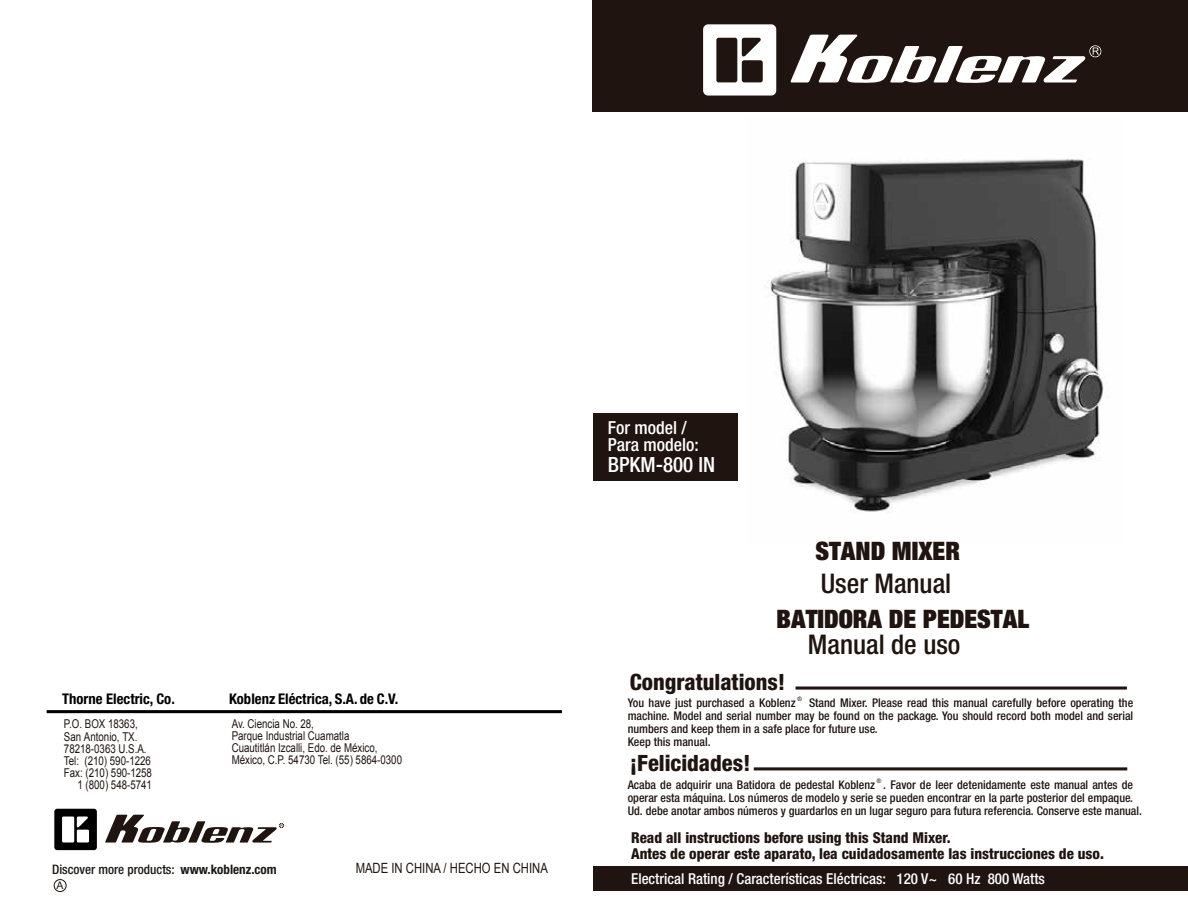
<style>
.page{position:relative;width:1188px;height:918px;background:#fff}
.page>*{position:absolute;margin:0;border:0;box-sizing:border-box;transform-origin:0 0}
.t1{font:500 condensed 27.15px "Helvetica Neue LT Std";color:#1f1410}
.t2{font:900 condensed 25.5px "Helvetica Neue LT Std";color:#1f1410}
.t3{font:800 condensed 22.5px "Helvetica Neue LT Std";color:#1f1410}
.t4{font:500 condensed 21px "Helvetica Neue LT Std";color:#fff}
.t5{font:500 condensed 18px/16.5px "Helvetica Neue LT Std";color:#fff}
.t6{font:800 condensed 15px/16.5px "Helvetica Neue LT Std";color:#1f1410}
.t7{font:500 condensed 15px "Helvetica Neue LT Std";color:#fff}
.t8{font:700 condensed 14.7px "Helvetica Neue LT Std";color:#000}
.t9{font:14.1px "Arial";color:#1f1410;scale:.8 1}
.t10{font:500 condensed 13.05px "Helvetica Neue LT Std";color:#1c1916}
.t11{font:12.15px/12.1px "Arial";color:#1f1410;scale:.8 1}
.t12{font:500 condensed 12px/13.2px "Helvetica Neue LT Std";color:#1f1410}
.t13{font:10.5px "Arial";color:#1f1410}
.t14{font:6px "Arial";color:#1f1410}
.s1{font-weight:700}
</style>
<div class="page">
<img style="left:770px;top:159px;width:334px;height:353px">
<div style="left:594px;top:866px;width:594px;height:24px;background:#1f1410"></div>
<div style="left:594px;top:414px;width:144px;height:67px;background:#1f1410"></div>
<div style="left:592px;top:0;width:596px;height:112px;background:#1f1410"></div>
<svg style="left:703px;top:24px;width:73px;height:72px"></svg>
<svg style="left:790px;top:35px;width:311px;height:48px"></svg>
<hr style="left:796px;top:687px;width:331px;height:3px;background:#1f1410">
<hr style="left:754px;top:767px;width:373px;height:3px;background:#1f1410">
<svg style="left:54px;top:809px;width:43px;height:41px"></svg>
<svg style="left:105px;top:815px;width:179px;height:28px"></svg>
<hr style="left:47px;top:710px;width:515px;height:3px;background:#000">
<div style="left:54px;top:879px;width:12px;height:13px;border:1px solid #1f1410;border-radius:50%"></div>
<p class="t8" style="left:62px;top:690px;width:114px">Thorne Electric, Co.</p>
<p class="t8" style="left:229px;top:690px;width:171px">Koblenz Eléctrica, S.A. de C.V.</p>
<p class="t11" style="left:64px;top:718px;width:94px">P.O. BOX 18363,</p>
<p class="t11" style="left:64px;top:730px;width:93px">San Antonio, TX.</p>
<p class="t11" style="left:64px;top:743px;width:105px">78218-0363 U.S.A.</p>
<p class="t11" style="left:64px;top:755px;width:110px">Tel: (210) 590-1226</p>
<p class="t11" style="left:64px;top:767px;width:112px">Fax: (210) 590-1258</p>
<p class="t11" style="left:77px;top:779px;width:95px">1 (800) 548-5741</p>
<p class="t11" style="left:232px;top:718px;width:215px">Av. Ciencia No. 28,<br>Parque Industrial Cuamatla<br>Cuautitlán Izcalli, Edo. de México,<br>México, C.P. 54730 Tel. (55) 5864-0300</p>
<p class="t10" style="left:52px;top:861px;width:226px">Discover more products: <span class="s1">www.koblenz.com</span></p>
<p class="t13" style="left:57px;top:878px;width:9px">A</p>
<p class="t9" style="left:356px;top:859px;width:242px">MADE IN CHINA / HECHO EN CHINA</p>
<h3 class="t5" style="left:608px;top:419px;width:92px">For model /<br>Para modelo:</h3>
<h3 class="t4" style="left:608px;top:452px;width:109px">BPKM-800 IN</h3>
<h2 class="t2" style="left:815px;top:534px;width:146px">STAND MIXER</h2>
<h1 class="t1" style="left:821px;top:567px;width:132px">User Manual</h1>
<h2 class="t2" style="left:776px;top:603px;width:254px">BATIDORA DE PEDESTAL</h2>
<h1 class="t1" style="left:808px;top:628px;width:154px">Manual de uso</h1>
<h3 class="t3" style="left:630px;top:668px;width:157px">Congratulations!</h3>
<p class="t14" style="left:798px;top:695px;width:6px">®</p>
<p class="t12" style="left:628px;top:695px;width:507px">You have just purchased a Koblenz Stand Mixer. Please read this manual carefully before operating the machine. Model and serial number may be found on the package. You should record both model and serial numbers and keep them in a safe place for future use.<br>Keep this manual.</p>
<p class="t12" style="left:628px;top:778px;width:516px">Acaba de adquirir una Batidora de pedestal Koblenz . Favor de leer detenidamente este manual antes de operar esta máquina. Los números de modelo y serie se pueden encontrar en la parte posterior del empaque.<br>Ud. debe anotar ambos números y guardarlos en un lugar seguro para futura referencia. Conserve este manual.</p>
<h3 class="t3" style="left:630px;top:749px;width:122px">¡Felicidades!</h3>
<p class="t14" style="left:877px;top:777px;width:6px">®</p>
<p class="t6" style="left:631px;top:829px;width:474px">Read all instructions before using this Stand Mixer.<br>Antes de operar este aparato, lea cuidadosamente las instrucciones de uso.</p>
<p class="t7" style="left:631px;top:870px;width:415px">Electrical Rating / Características Eléctricas: 120 V~ 60 Hz 800 Watts</p>
</div>
